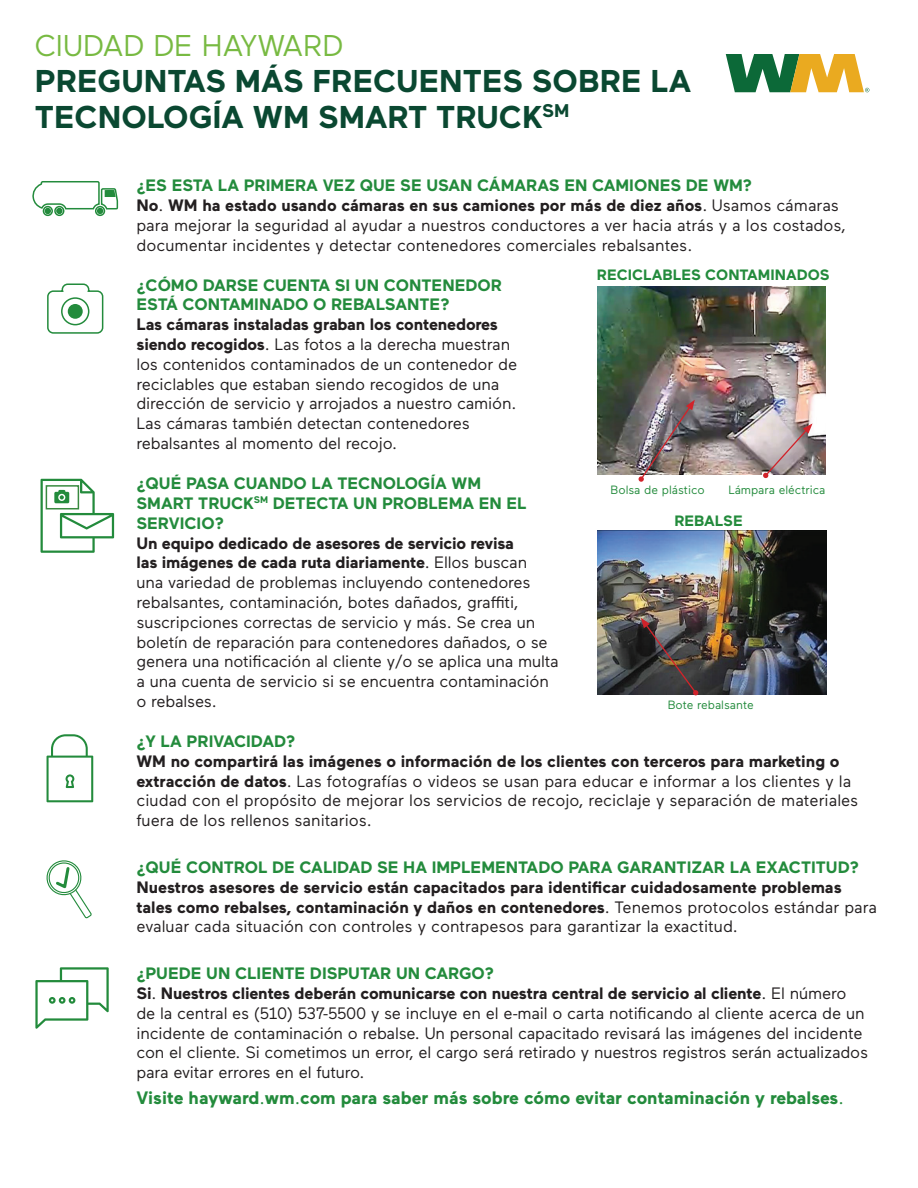
<style>
.page{position:relative;width:918px;height:1188px;background:#fff}
.page>*{position:absolute;margin:0;border:0;box-sizing:border-box;transform-origin:0 0}
.t1{font:700 31.5px/36px "Maax";color:#0a4831}
.t2{font:30px "Maax";color:#78ba42}
.t3{font:700 18px "Maax";color:#238b3c}
.t4{font:16.5px/19.8px "Maax";letter-spacing:-.01em;color:#231f20}
.t5{font:700 16.5px/19.8px "Maax";color:#231f20}
.t6{font:700 16.5px/19.8px "Maax";color:#238b3c}
.t7{font:700 15px "Maax";color:#238b3c}
.t8{font:12px "Maax";color:#238b3c}
.s1{font-weight:700;color:#238b3c}
.s2{font-weight:700}
.s3{font-weight:400}
</style>
<div class="page">
<img style="left:597px;top:286px;width:228px;height:189px">
<svg style="left:763px;top:423px;width:50px;height:55px;background:#b4a2a4"></svg>
<img style="left:639px;top:400px;width:56px;height:82px">
<svg style="left:47px;top:734px;width:46px;height:68px"></svg>
<svg style="left:47px;top:283px;width:57px;height:51px"></svg>
<svg style="left:62px;top:298px;width:27px;height:27px"></svg>
<div style="left:61px;top:297px;width:28px;height:28px;border:2px solid #238b3c;border-radius:50%"></div>
<div style="left:68px;top:304px;width:15px;height:15px;background:#238b3c;border-radius:50%"></div>
<svg style="left:32px;top:181px;width:87px;height:36px"></svg>
<svg style="left:46px;top:860px;width:46px;height:59px"></svg>
<svg style="left:35px;top:967px;width:74px;height:62px"></svg>
<svg style="left:41px;top:479px;width:73px;height:74px"></svg>
<img style="left:597px;top:530px;width:230px;height:165px">
<img style="left:641px;top:618px;width:57px;height:77px">
<svg style="left:726px;top:54px;width:143px;height:38px"></svg>
<h2 class="t2" style="left:35px;top:26px;width:310px">CIUDAD DE HAYWARD</h2>
<h1 class="t1" style="left:35px;top:61px;width:658px">PREGUNTAS MÁS FRECUENTES SOBRE LA<br>TECNOLOGÍA WM SMART TRUCK<sup>SM</sup></h1>
<p class="t4" style="left:136px;top:175px;width:711px"><span class="s1">¿ES ESTA LA PRIMERA VEZ QUE SE USAN CÁMARAS EN CAMIONES DE WM?<br></span><span class="s2">No</span>. <span class="s2">WM ha estado usando cámaras en sus camiones por más de diez años</span>. Usamos cámaras para mejorar la seguridad al ayudar a nuestros conductores a ver hacia atrás y a los costados, documentar incidentes y detectar contenedores comerciales rebalsantes.</p>
<p class="t6" style="left:136px;top:274px;width:367px">¿CÓMO DARSE CUENTA SI UN CONTENEDOR<br>ESTÁ CONTAMINADO O REBALSANTE?</p>
<p class="t4" style="left:136px;top:314px;width:382px"><span class="s2">Las cámaras instaladas graban los contenedores siendo recogidos</span>. Las fotos a la derecha muestran los contenidos contaminados de un contenedor de reciclables que estaban siendo recogidos de una dirección de servicio y arrojados a nuestro camión.<br>Las cámaras también detectan contenedores rebalsantes al momento del recojo.</p>
<p class="t6" style="left:136px;top:473px;width:392px">¿QUÉ PASA CUANDO LA TECNOLOGÍA WM<br>SMART TRUCK<sup>SM</sup> DETECTA UN PROBLEMA EN EL<br>SERVICIO?</p>
<p class="t4" style="left:136px;top:532px;width:424px"><span class="s2">Un equipo dedicado de asesores de servicio revisa<br>las imágenes de cada ruta diariamente</span>. Ellos buscan<br>una variedad de problemas incluyendo contenedores rebalsantes, contaminación, botes dañados, graffiti, suscripciones correctas de servicio y más. Se crea un boletín de reparación para contenedores dañados, o se genera una notificación al cliente y/o se aplica una multa a una cuenta de servicio si se encuentra contaminación o rebalses.</p>
<p class="t6" style="left:136px;top:731px;width:160px">¿Y LA PRIVACIDAD?</p>
<p class="t4" style="left:136px;top:750px;width:723px"><span class="s2">WM no compartirá las imágenes o información de los clientes con terceros para marketing o extracción de datos</span>. Las fotografías o videos se usan para educar e informar a los clientes y la ciudad con el propósito de mejorar los servicios de recojo, reciclaje y separación de materiales fuera de los rellenos sanitarios.</p>
<p class="t6" style="left:136px;top:857px;width:724px">¿QUÉ CONTROL DE CALIDAD SE HA IMPLEMENTADO PARA GARANTIZAR LA EXACTITUD?</p>
<p class="t5" style="left:136px;top:876px;width:742px">Nuestros asesores de servicio están capacitados para identificar cuidadosamente problemas tales como rebalses, contaminación y daños en contenedores<span class="s3">. Tenemos protocolos estándar para evaluar cada situación con controles y contrapesos para garantizar la exactitud.</span></p>
<p class="t4" style="left:136px;top:963px;width:733px"><span class="s1">¿PUEDE UN CLIENTE DISPUTAR UN CARGO?<br></span><span class="s2">Si</span>. <span class="s2">Nuestros clientes deberán comunicarse con nuestra central de servicio al cliente</span>. El número de la central es (510) 537-5500 y se incluye en el e-mail o carta notificando al cliente acerca de un incidente de contaminación o rebalse. Un personal capacitado revisará las imágenes del incidente con el cliente. Si cometimos un error, el cargo será retirado y nuestros registros serán actualizados para evitar errores en el futuro.</p>
<p class="t3" style="left:136px;top:1085px;width:709px">Visite hayward<span class="s3">.</span>wm<span class="s3">.</span>com para saber más sobre cómo evitar contaminación y rebalses<span class="s3">.</span></p>
<p class="t7" style="left:597px;top:265px;width:234px">RECICLABLES CONTAMINADOS</p>
<p class="t8" style="left:611px;top:482px;width:96px">Bolsa de plástico</p>
<p class="t8" style="left:728px;top:482px;width:99px">Lámpara eléctrica</p>
<p class="t7" style="left:674px;top:511px;width:70px">REBALSE</p>
<p class="t8" style="left:668px;top:697px;width:87px">Bote rebalsante</p>
</div>
